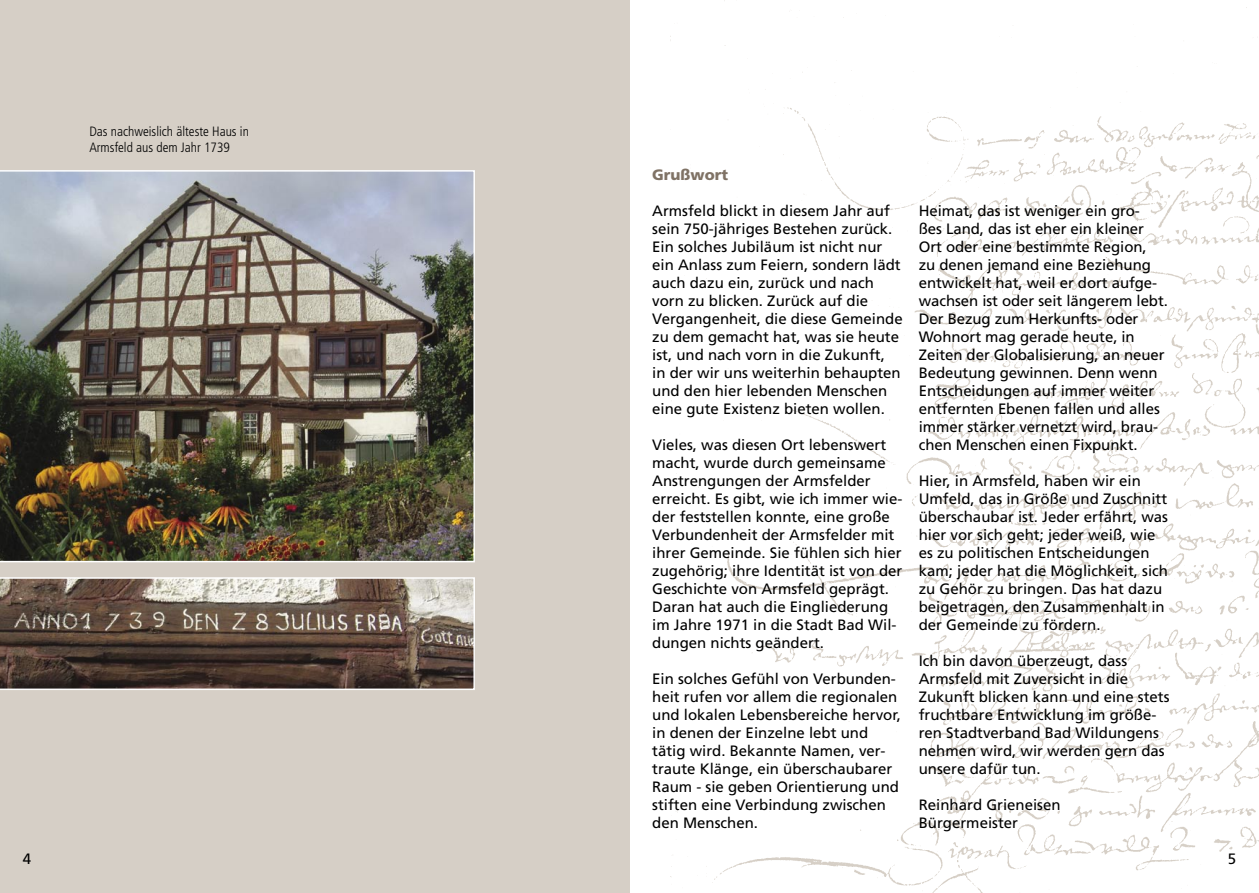
<style>
.page{position:relative;width:1259px;height:893px;background:#fff}
.page>*{position:absolute;margin:0;border:0;box-sizing:border-box;transform-origin:0 0}
.t1{font:15px/18px "Frutiger";color:#000}
.t2{font:900 15px "Frutiger";color:#7f7265}
.t3{font:300 condensed 13.5px/16.2px "Frutiger";color:#000}
</style>
<div class="page">
<img style="left:670px;top:0;width:589px;height:893px">
<div style="left:0;top:0;width:629px;height:893px;background:#d6cfc6"></div>
<img style="left:0;top:170px;width:475px;height:392px">
<svg style="left:0;top:577px;width:475px;height:113px;background:#706157"></svg>
<p class="t3" style="left:89px;top:123px;width:161px">Das nachweislich älteste Haus in<br>Armsfeld aus dem Jahr 1739</p>
<p class="t2" style="left:652px;top:166px;width:77px">Grußwort</p>
<p class="t1" style="left:652px;top:202px;width:252px">Armsfeld blickt in diesem Jahr auf sein 750-jähriges Bestehen zurück.<br>Ein solches Jubiläum ist nicht nur ein Anlass zum Feiern, sondern lädt auch dazu ein, zurück und nach vorn zu blicken. Zurück auf die Vergangenheit, die diese Gemeinde zu dem gemacht hat, was sie heute ist, und nach vorn in die Zukunft,<br>in der wir uns weiterhin behaupten und den hier lebenden Menschen eine gute Existenz bieten wollen.</p>
<p class="t1" style="left:652px;top:436px;width:252px">Vieles, was diesen Ort lebenswert macht, wurde durch gemeinsame Anstrengungen der Armsfelder erreicht. Es gibt, wie ich immer wie&shy;der feststellen konnte, eine große Verbundenheit der Armsfelder mit ihrer Gemeinde. Sie fühlen sich hier zugehörig; ihre Identität ist von der Geschichte von Armsfeld geprägt.<br>Daran hat auch die Eingliederung im Jahre 1971 in die Stadt Bad Wil&shy;dungen nichts geändert.</p>
<p class="t1" style="left:652px;top:670px;width:250px">Ein solches Gefühl von Verbunden&shy;heit rufen vor allem die regionalen und lokalen Lebensbereiche hervor, in denen der Einzelne lebt und tätig wird. Bekannte Namen, ver&shy;traute Klänge, ein überschaubarer<br>Raum - sie geben Orientierung und stiften eine Verbindung zwischen den Menschen.</p>
<p class="t1" style="left:919px;top:202px;width:251px">Heimat, das ist weniger ein gro-<br>ßes Land, das ist eher ein kleiner<br>Ort oder eine bestimmte Region,<br>zu denen jemand eine Beziehung entwickelt hat, weil er dort aufge&shy;wachsen ist oder seit längerem lebt.<br>Der Bezug zum Herkunfts- oder<br>Wohnort mag gerade heute, in<br>Zeiten der Globalisierung, an neuer<br>Bedeutung gewinnen. Denn wenn<br>Entscheidungen auf immer weiter entfernten Ebenen fallen und alles immer stärker vernetzt wird, brau&shy;chen Menschen einen Fixpunkt.</p>
<p class="t1" style="left:919px;top:472px;width:251px">Hier, in Armsfeld, haben wir ein Umfeld, das in Größe und Zuschnitt überschaubar ist. Jeder erfährt, was hier vor sich geht; jeder weiß, wie es zu politischen Entscheidungen kam; jeder hat die Möglichkeit, sich zu Gehör zu bringen. Das hat dazu beigetragen, den Zusammenhalt in der Gemeinde zu fördern.</p>
<p class="t1" style="left:919px;top:652px;width:252px">Ich bin davon überzeugt, dass<br>Armsfeld mit Zuversicht in die<br>Zukunft blicken kann und eine stets fruchtbare Entwicklung im größe&shy;ren Stadtverband Bad Wildungens nehmen wird, wir werden gern das unsere dafür tun.</p>
<p class="t1" style="left:919px;top:796px;width:143px">Reinhard Grieneisen<br>Bürgermeister</p>
<p class="t1" style="left:23px;top:850px;width:10px">4</p>
<p class="t1" style="left:1227px;top:850px;width:10px">5</p>
</div>
